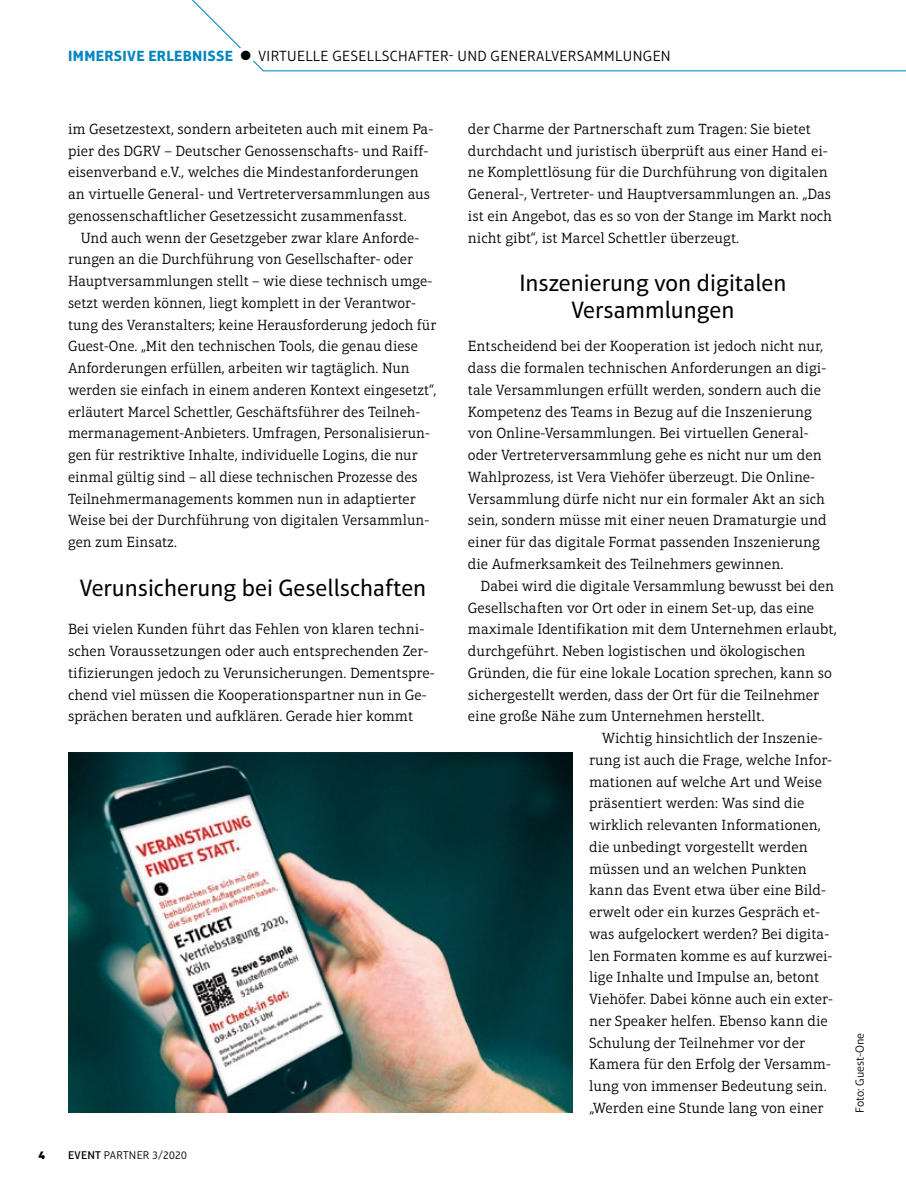
<style>
.page{position:relative;width:906px;height:1191px;background:#fff}
.page>*{position:absolute;margin:0;border:0;box-sizing:border-box;transform-origin:0 0}
._05_Zwiti{font:24px/27px "Aptifer Sans LT Pro";color:#000;text-align:center}
._04_Lauf_Einzug{font:300 15px/21.8px "Aptifer Slab LT Pro";color:#000}
._04_Lauf{font:300 15px/21.8px "Aptifer Slab LT Pro";color:#000}
.t1{font:300 15px "Aptifer Sans LT Pro";letter-spacing:.025em;color:#000}
._00_Credit{font:300 12px "Aptifer Sans LT Pro";color:#000}
.t2{font:300 11.4px "Aptifer Sans LT Pro";letter-spacing:.025em;color:#000}
.t3{font:900 11.4px "Aptifer Sans LT Pro";color:#000}
.s1{font-weight:700;color:#0085c2}
.s2{font-family:"Aptifer Slab LT Pro";font-weight:900;font-size:18px}
.s3{font-weight:500}
</style>
<div class="page">
<svg style="left:192px;top:0;width:714px;height:72px"></svg>
<div style="left:236px;top:46px;width:19px;height:19px;border:9px solid #fff;border-radius:50%"></div>
<img style="left:68px;top:752px;width:504px;height:361px">
<p class="t1" style="left:68px;top:48px;width:604px"><span class="s1">IMMERSIVE ERLEBNISSE</span> <span class="s2">●</span> VIRTUELLE GESELLSCHAFTER- UND GENERALVERSAMMLUNGEN</p>
<p class="_04_Lauf" style="left:68px;top:118px;width:367px">im Gesetzestext, sondern arbeiteten auch mit einem Pa&shy;pier des DGRV – Deutscher Genossenschafts- und Raiff&shy;eisenverband e.V., welches die Mindestanforderungen an virtuelle General- und Vertreterversammlungen aus genossenschaftlicher Gesetzessicht zusammenfasst.</p>
<p class="_04_Lauf_Einzug" style="left:68px;top:227px;width:370px;text-indent:13px">Und auch wenn der Gesetzgeber zwar klare Anforde&shy;rungen an die Durchführung von Gesellschafter- oder Hauptversammlungen stellt – wie diese technisch umge&shy;setzt werden können, liegt komplett in der Verantwor&shy;tung des Veranstalters; keine Herausforderung jedoch für Guest-One. „Mit den technischen Tools, die genau diese Anforderungen erfüllen, arbeiten wir tagtäglich. Nun werden sie einfach in einem anderen Kontext eingesetzt“, erläutert Marcel Schettler, Geschäftsführer des Teilneh&shy;mermanagement-Anbieters. Umfragen, Personalisierun&shy;gen für restriktive Inhalte, individuelle Logins, die nur einmal gültig sind – all diese technischen Prozesse des Teilnehmermanagements kommen nun in adaptierter Weise bei der Durchführung von digitalen Versammlun&shy;gen zum Einsatz.</p>
<p class="_05_Zwiti" style="left:80px;top:574px;width:348px">Verunsicherung bei Gesellschaften</p>
<p class="_04_Lauf" style="left:68px;top:618px;width:368px">Bei vielen Kunden führt das Fehlen von klaren techni&shy;schen Voraussetzungen oder auch entsprechenden Zer&shy;tifizierungen jedoch zu Verunsicherungen. Dementspre&shy;chend viel müssen die Kooperationspartner nun in Ge&shy;sprächen beraten und aufklären. Gerade hier kommt</p>
<p class="t3" style="left:38px;top:1148px;width:8px">4</p>
<p class="t2" style="left:68px;top:1148px;width:120px"><span class="s3">EVENT</span> PARTNER 3/2020</p>
<p class="_04_Lauf" style="left:468px;top:118px;width:366px">der Charme der Partnerschaft zum Tragen: Sie bietet durchdacht und juristisch überprüft aus einer Hand ei&shy;ne Komplettlösung für die Durchführung von digitalen General-, Vertreter- und Hauptversammlungen an. „Das ist ein Angebot, das es so von der Stange im Markt noch nicht gibt“, ist Marcel Schettler überzeugt.</p>
<p class="_05_Zwiti" style="left:519px;top:269px;width:268px">Inszenierung von digitalen<br>Versammlungen</p>
<p class="_04_Lauf" style="left:468px;top:335px;width:360px">Entscheidend bei der Kooperation ist jedoch nicht nur, dass die formalen technischen Anforderungen an digi&shy;tale Versammlungen erfüllt werden, sondern auch die Kompetenz des Teams in Bezug auf die Inszenierung von Online-Versammlungen. Bei virtuellen General&shy;oder Vertreterversammlung gehe es nicht nur um den Wahlprozess, ist Vera Viehöfer überzeugt. Die Online-Versammlung dürfe nicht nur ein formaler Akt an sich sein, sondern müsse mit einer neuen Dramaturgie und einer für das digitale Format passenden Inszenierung die Aufmerksamkeit des Teilnehmers gewinnen.</p>
<p class="_04_Lauf_Einzug" style="left:468px;top:575px;width:370px;text-indent:13px">Dabei wird die digitale Versammlung bewusst bei den Gesellschaften vor Ort oder in einem Set-up, das eine maximale Identifikation mit dem Unternehmen erlaubt, durchgeführt. Neben logistischen und ökologischen Gründen, die für eine lokale Location sprechen, kann so sichergestellt werden, dass der Ort für die Teilnehmer eine große Nähe zum Unternehmen herstellt.</p>
<p class="_04_Lauf_Einzug" style="left:589px;top:727px;width:245px;text-indent:13px">Wichtig hinsichtlich der Inszenie&shy;rung ist auch die Frage, welche Infor&shy;mationen auf welche Art und Weise präsentiert werden: Was sind die wirklich relevanten Informationen, die unbedingt vorgestellt werden müssen und an welchen Punkten kann das Event etwa über eine Bild&shy;erwelt oder ein kurzes Gespräch et&shy;was aufgelockert werden? Bei digita&shy;len Formaten komme es auf kurzwei&shy;lige Inhalte und Impulse an, betont Viehöfer. Dabei könne auch ein exter&shy;ner Speaker helfen. Ebenso kann die Schulung der Teilnehmer vor der Kamera für den Erfolg der Versamm&shy;lung von immenser Bedeutung sein. „Werden eine Stunde lang von einer</p>
<p class="_00_Credit" style="left:853px;top:1113px;width:82px;rotate:-90deg">Foto: Guest-One</p>
</div>
